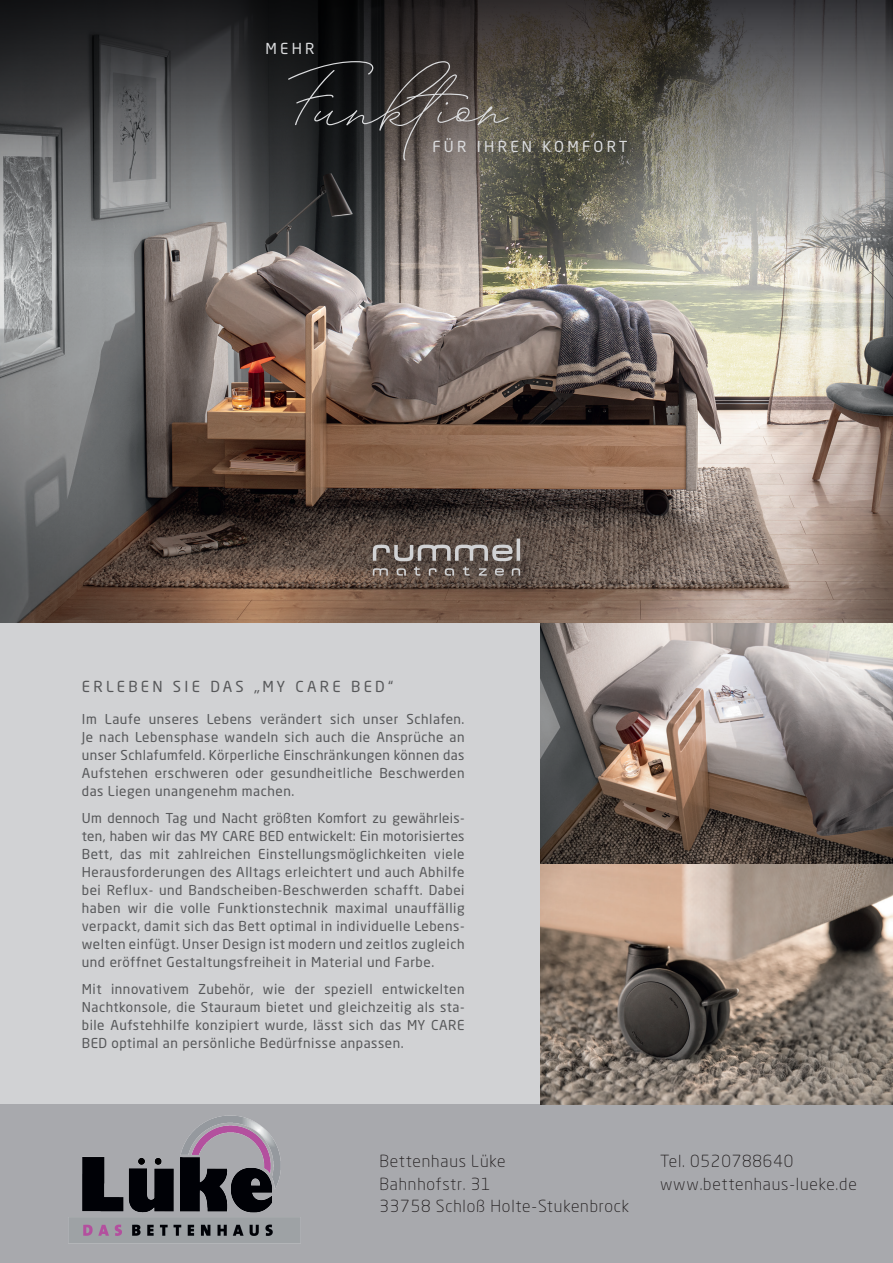
<style>
.page{position:relative;width:893px;height:1263px;background:#d1d2d4}
.page>*{position:absolute;margin:0;border:0;box-sizing:border-box;transform-origin:0 0}
.t1{font:120px "AB Script";color:#dcdddf}
.t2{font:300 16.5px/22.5px "Neo Sans Pro";letter-spacing:.05em;color:#231f20}
.t3{font:15px "Neo Sans Pro";letter-spacing:.22em;color:#57585a}
.t4{font:15px "Neo Sans Pro";letter-spacing:.22em;color:#dcdddf}
.t5{font:13.5px/18px "Neo Sans Pro";letter-spacing:.04em;color:#57585a;text-align:justify}
</style>
<div class="page">
<div style="left:0;top:1104px;width:893px;height:159px;background:#a8a9ad"></div>
<img style="left:540px;top:623px;width:353px;height:481px">
<img style="left:0;top:266px;width:893px;height:357px">
<svg style="left:0;top:0;width:893px;height:266px"></svg>
<img style="left:68px;top:1115px;width:233px;height:129px">
<div style="left:335px;top:505px;width:224px;height:108px;background:#231f20;opacity:.75"></div>
<svg style="left:373px;top:538px;width:147px;height:38px"></svg>
<p class="t4" style="left:265px;top:39px;width:51px">MEHR</p>
<h1 class="t1" style="left:288px;top:11px;width:230px">Funktion</h1>
<p class="t4" style="left:432px;top:137px;width:197px">FÜR IHREN KOMFORT</p>
<p class="t3" style="left:82px;top:677px;width:313px">ERLEBEN SIE DAS „MY CARE BED“</p>
<p class="t5" style="left:82px;top:710px;width:384px">Im Laufe unseres Lebens verändert sich unser Schlafen.<br>Je nach Lebensphase wandeln sich auch die Ansprüche an unser Schlafumfeld. Körperliche Einschränkungen können das Aufstehen erschweren oder gesundheitliche Beschwerden das Liegen unangenehm machen.</p>
<p class="t5" style="left:82px;top:809px;width:384px">Um dennoch Tag und Nacht größten Komfort zu gewährleis&shy;ten, haben wir das MY CARE BED entwickelt: Ein motorisiertes Bett, das mit zahlreichen Einstellungsmöglichkeiten viele Herausforderungen des Alltags erleichtert und auch Abhilfe bei Reflux- und Bandscheiben-Beschwerden schafft. Dabei haben wir die volle Funktionstechnik maximal unauffällig verpackt, damit sich das Bett optimal in individuelle Lebens&shy;welten einfügt. Unser Design ist modern und zeitlos zugleich und eröffnet Gestaltungsfreiheit in Material und Farbe.</p>
<p class="t5" style="left:82px;top:980px;width:384px">Mit innovativem Zubehör, wie der speziell entwickelten Nachtkonsole, die Stauraum bietet und gleichzeitig als sta&shy;bile Aufstehhilfe konzipiert wurde, lässt sich das MY CARE BED optimal an persönliche Bedürfnisse anpassen.</p>
<p class="t2" style="left:379px;top:1150px;width:251px">Bettenhaus Lüke<br>Bahnhofstr. 31<br>33758 Schloß Holte-Stukenbrock</p>
<p class="t2" style="left:660px;top:1150px;width:198px">Tel. 0520788640 www.bettenhaus-lueke.de</p>
</div>
